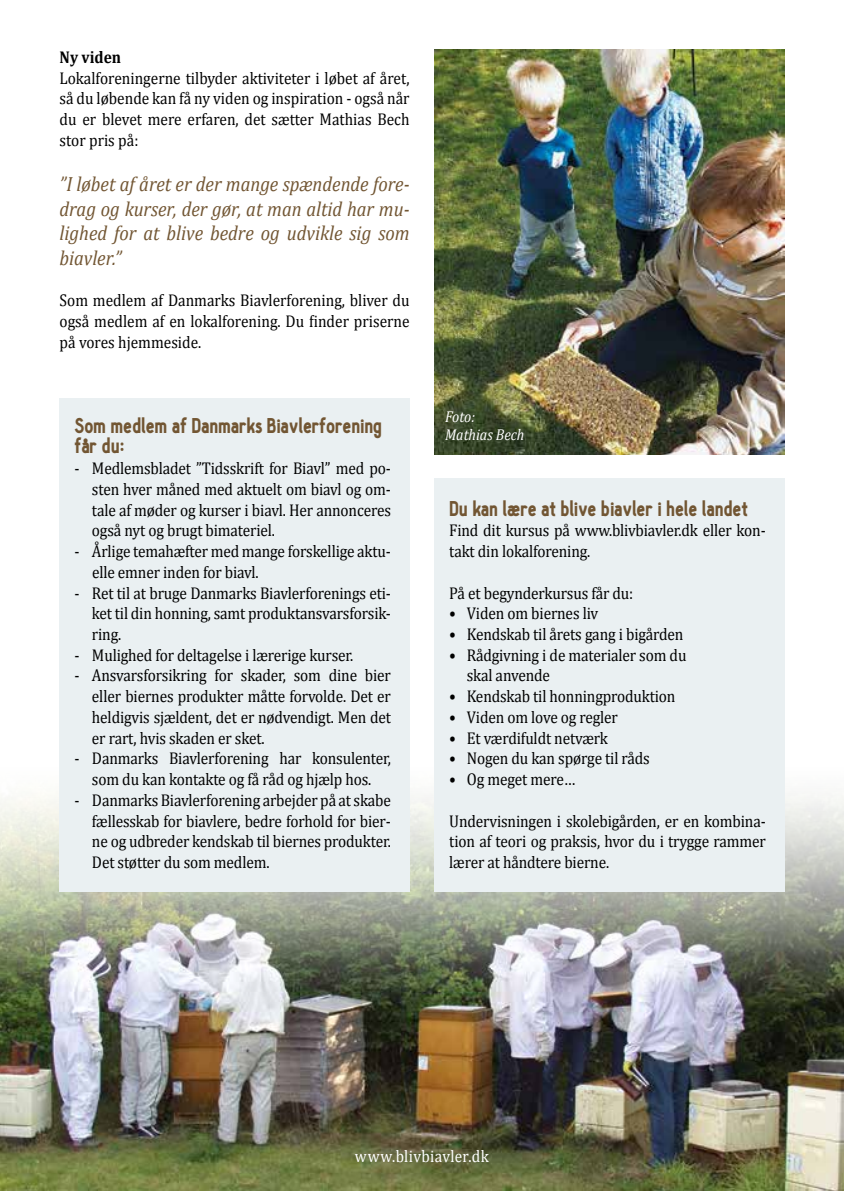
<style>
.page{position:relative;width:844px;height:1191px;background:#fff}
.page>*{position:absolute;margin:0;border:0;box-sizing:border-box;transform-origin:0 0}
.t1{font:900 21px/20.7px "Hallosans";letter-spacing:-.01em;color:#725633;scale:.9 1}
.t2{font:italic 20.65px/24.5px "Cambria";color:#725633;text-align:justify;scale:.9 1}
.t3{font:17.15px/20.7px "Cambria";letter-spacing:-.01em;color:#000;text-align:justify;scale:.9 1}
.t4{font:17.15px "Cambria";letter-spacing:.02em;color:#fff;scale:.9 1}
.t5{font:700 17.15px "Cambria";color:#000;scale:.9 1}
.t6{font:italic 15.75px/17.5px "Cambria";color:#fff;scale:.9 1}
</style>
<div class="page">
<img style="left:0;top:692px;width:843px;height:499px">
<div style="left:60px;top:398px;width:349px;height:493px;background:#eaf0f2"></div>
<div style="left:434px;top:478px;width:350px;height:413px;background:#eaf0f2"></div>
<img style="left:434px;top:50px;width:350px;height:404px">
<p class="t5" style="left:60px;top:45px;width:70px">Ny viden</p>
<p class="t3" style="left:60px;top:68px;width:390px">Lokalforeningerne tilbyder aktiviteter i løbet af året, så du løbende kan få ny viden og inspiration - også når du er blevet mere erfaren, det sætter Mathias Bech stor pris på:</p>
<p class="t2" style="left:60px;top:171px;width:390px">”I løbet af året er der mange spændende fore&shy;drag og kurser, der gør, at man altid har mu&shy;lighed for at blive bedre og udvikle sig som biavler.”</p>
<p class="t3" style="left:60px;top:290px;width:390px">Som medlem af Danmarks Biavlerforening, bliver du også medlem af en lokalforening. Du finder priserne på vores hjemmeside.</p>
<p class="t1" style="left:74px;top:416px;width:343px">Som medlem af Danmarks Biavlerforening får du:</p>
<p class="t3" style="left:92px;top:458px;width:333px;text-indent:-18px">- Medlemsbladet ”Tidsskrift for Biavl” med po&shy;sten hver måned med aktuelt om biavl og om&shy;tale af møder og kurser i biavl. Her annonceres også nyt og brugt bimateriel.</p>
<p class="t3" style="left:92px;top:541px;width:333px;text-indent:-18px">- Årlige temahæfter med mange forskellige aktu&shy;elle emner inden for biavl.</p>
<p class="t3" style="left:92px;top:582px;width:333px;text-indent:-17px">- Ret til at bruge Danmarks Biavlerforenings eti&shy;ket til din honning, samt produktansvarsforsik&shy;ring.</p>
<p class="t3" style="left:74px;top:644px;width:311px">- Mulighed for deltagelse i lærerige kurser.</p>
<p class="t3" style="left:92px;top:665px;width:333px;text-indent:-18px">- Ansvarsforsikring for skader, som dine bier eller biernes produkter måtte forvolde. Det er heldigvis sjældent, det er nødvendigt. Men det er rart, hvis skaden er sket.</p>
<p class="t3" style="left:74px;top:748px;width:353px;text-align:center">- Danmarks Biavlerforening har konsulenter, som du kan kontakte og få råd og hjælp hos.</p>
<p class="t3" style="left:92px;top:789px;width:333px;text-indent:-18px">- Danmarks Biavlerforening arbejder på at skabe fællesskab for biavlere, bedre forhold for bier&shy;ne og udbreder kendskab til biernes produkter.<br>Det støtter du som medlem.</p>
<p class="t6" style="left:445px;top:407px;width:90px">Foto:<br>Mathias Bech</p>
<p class="t1" style="left:449px;top:498px;width:333px">Du kan lære at blive biavler i hele landet</p>
<p class="t3" style="left:449px;top:520px;width:353px">Find dit kursus på www.blivbiavler.dk eller kon&shy;takt din lokalforening.</p>
<p class="t3" style="left:449px;top:582px;width:206px">På et begynderkursus får du:</p>
<p class="t3" style="left:449px;top:603px;width:167px">• Viden om biernes liv</p>
<p class="t3" style="left:449px;top:624px;width:261px">• Kendskab til årets gang i bigården</p>
<p class="t3" style="left:466px;top:644px;width:245px;text-indent:-18px">• Rådgivning i de materialer som du skal anvende</p>
<p class="t3" style="left:449px;top:686px;width:253px">• Kendskab til honningproduktion</p>
<p class="t3" style="left:449px;top:707px;width:189px">• Viden om love og regler</p>
<p class="t3" style="left:449px;top:727px;width:178px">• Et værdifuldt netværk</p>
<p class="t3" style="left:449px;top:748px;width:224px">• Nogen du kan spørge til råds</p>
<p class="t3" style="left:449px;top:769px;width:141px">• Og meget mere…</p>
<p class="t3" style="left:449px;top:810px;width:353px">Undervisningen i skolebigården, er en kombina&shy;tion af teori og praksis, hvor du i trygge rammer lærer at håndtere bierne.</p>
<p class="t4" style="left:355px;top:1145px;width:150px">www.blivbiavler.dk</p>
</div>
